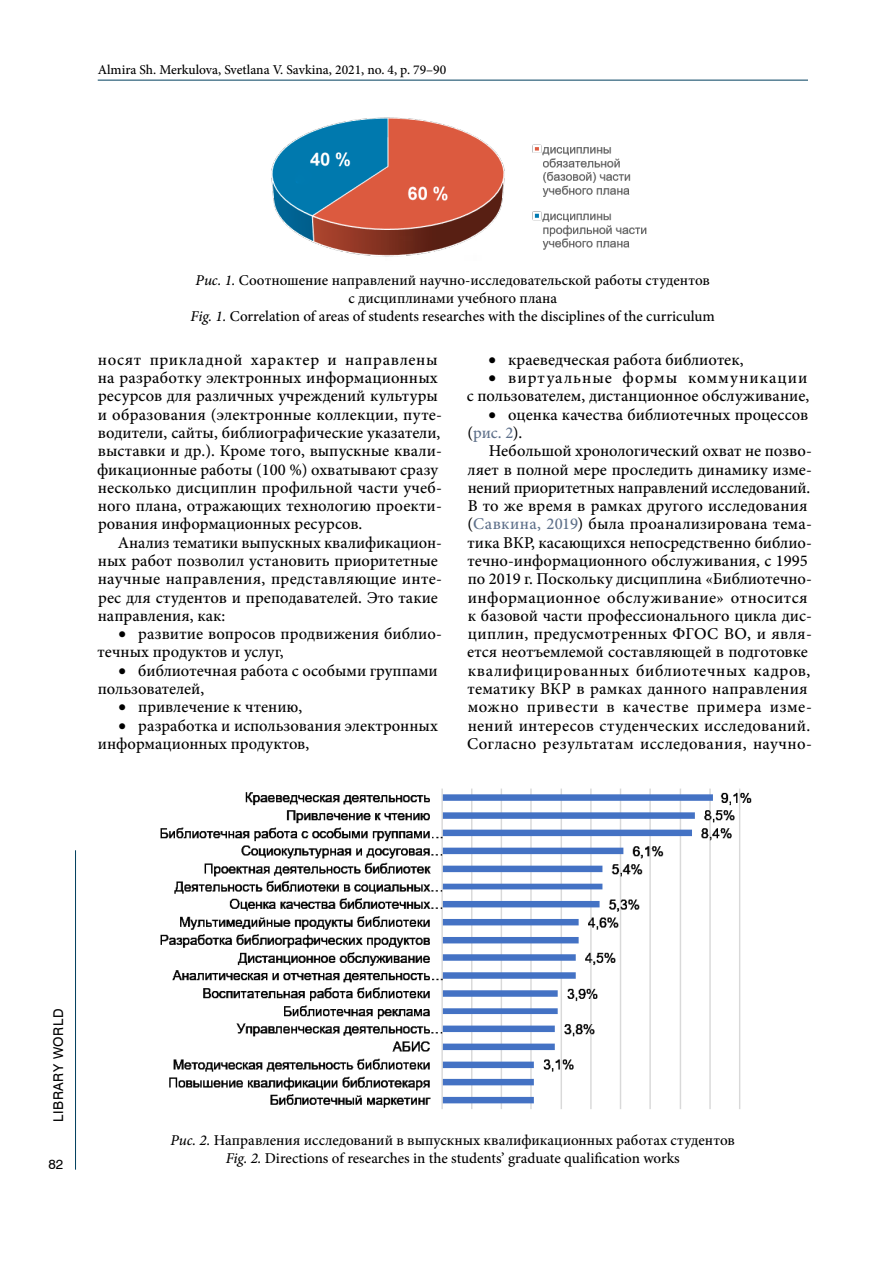
<style>
.page{position:relative;width:893px;height:1263px;background:#fff}
.page>*{position:absolute;margin:0;border:0;box-sizing:border-box;transform-origin:0 0}
.t1{font:500 16.5px/18.3px "Minion Pro";letter-spacing:.005em;color:#000}
.t2{font:500 15px/18px "Minion Pro";color:#000;text-align:center}
.t3{font:500 13.5px "Minion Pro";color:#000}
.t4{font:13.5px "Swiss 721 BT";letter-spacing:.04em;color:#000}
.s1{font-style:italic}
.s2{color:#5e708a}
</style>
<div class="page">
<hr style="left:75px;top:850px;width:1px;height:320px;background:#003f5d">
<hr style="left:98px;top:80px;width:710px;height:1px;background:#003f5d">
<img style="left:271px;top:117px;width:376px;height:140px">
<img style="left:160px;top:788px;width:592px;height:321px">
<p class="t3" style="left:98px;top:60px;width:350px">Almira Sh. Merkulova, Svetlana V. Savkina, 2021, no. 4, p. 79–90</p>
<p class="t2" style="left:191px;top:271px;width:526px"><span class="s1">Рис. 1.</span> Соотношение направлений научно--исследовательской работы студентов с дисциплинами учебного плана<br><span class="s1">Fig. 1.</span> Correlation of areas of students researches with the disciplines of the curriculum</p>
<p class="t1" style="left:97px;top:350px;width:346px">носят прикладной характер и направлены на разработку электронных информационных ресурсов для различных учреждений культуры и образования (электронные коллекции, путе&shy;водители, сайты, библиографические указатели, выставки и др.). Кроме того, выпускные квали&shy;фикационные работы (100 %) охватывают сразу несколько дисциплин профильной части учеб&shy;ного плана, отражающих технологию проекти&shy;рования информационных ресурсов.</p>
<p class="t1" style="left:98px;top:533px;width:346px;text-indent:20px">Анализ тематики выпускных квалификацион&shy;ных работ позволил установить приоритетные научные направления, представляющие инте&shy;рес для студентов и преподавателей. Это такие направления, как:</p>
<p class="t1" style="left:98px;top:625px;width:346px;text-indent:21px">• развитие вопросов продвижения библио&shy;течных продуктов и услуг,</p>
<p class="t1" style="left:98px;top:661px;width:341px;text-indent:21px">• библиотечная работа с особыми группами пользователей,</p>
<p class="t1" style="left:119px;top:698px;width:185px">• привлечение к чтению,</p>
<p class="t1" style="left:98px;top:716px;width:341px;text-indent:21px">• разработка и использования электронных информационных продуктов,</p>
<p class="t1" style="left:488px;top:350px;width:257px">• краеведческая работа библиотек,</p>
<p class="t1" style="left:467px;top:369px;width:344px;text-align:right">• виртуальные формы коммуникации<br>с пользователем, дистанционное обслуживание,</p>
<p class="t1" style="left:467px;top:405px;width:342px;text-indent:21px">• оценка качества библиотечных процессов (<span class="s2">рис. 2</span>).</p>
<p class="t1" style="left:467px;top:442px;width:350px;text-indent:22px">Небольшой хронологический охват не позво&shy;ляет в полной мере проследить динамику изме&shy;нений приоритетных направлений исследований.<br>В то же время в рамках другого исследования (<span class="s2">Савкина, 2019</span>) была проанализирована тема&shy;тика ВКР, касающихся непосредственно библио&shy;течно--информационного обслуживания, с 1995 по 2019 г. Поскольку дисциплина «-Библиотечно&shy;информационное обслуживание» относится к базовой части профессионального цикла дис&shy;циплин, предусмотренных ФГОС ВО, и явля&shy;ется неотъемлемой составляющей в подготовке квалифицированных библиотечных кадров, тематику ВКР в рамках данного направления можно привести в качестве примера изме&shy;нений интересов студенческих исследований.<br>Согласно результатам исследования, научно--</p>
<p class="t4" style="left:49px;top:1121px;width:114px;rotate:-90deg">LIBRARY WORLD</p>
<p class="t4" style="left:49px;top:1155px;width:16px">82</p>
<p class="t2" style="left:171px;top:1132px;width:566px"><span class="s1">Рис. 2.</span> Направления исследований в выпускных квалификационных работах студентов<br><span class="s1">Fig. 2.</span> Directions of researches in the students’ graduate qualification works</p>
</div>
